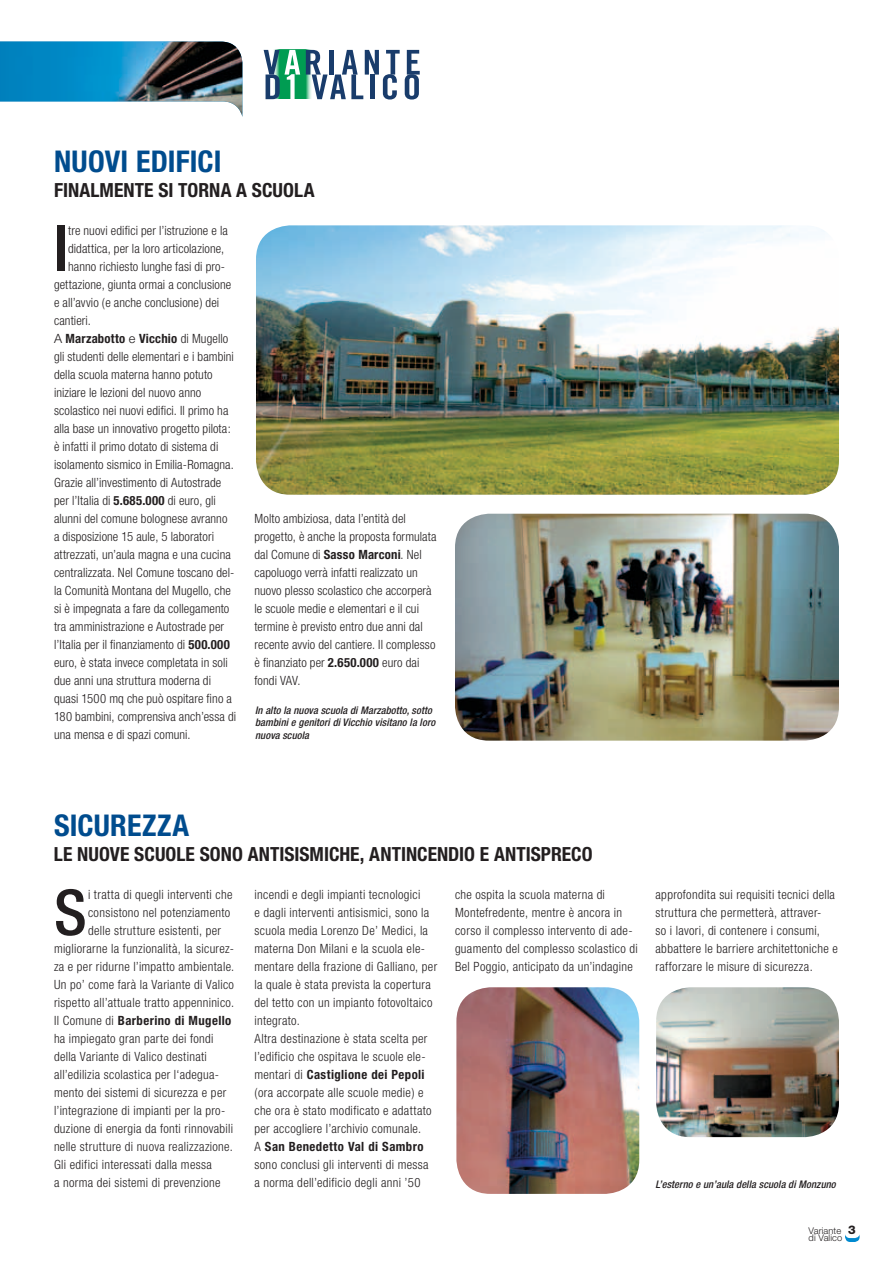
<style>
.page{position:relative;width:893px;height:1263px;background:#fff}
.page>*{position:absolute;margin:0;border:0;box-sizing:border-box;transform-origin:0 0}
.t1{font:500 condensed 63.15px "Helvetica Neue";color:#231f20}
.t2{font:700 condensed 30px "Helvetica Neue";letter-spacing:.015em;color:#004c8e}
.t3{font:700 condensed 19.5px "Helvetica Neue";letter-spacing:.005em;color:#231f20}
.t4{font:300 condensed 12.75px/18px "Helvetica Neue";letter-spacing:.02em;color:#231f20}
.t5{font:700 condensed 12.75px "Helvetica Neue";letter-spacing:.03em;color:#231f20}
.t6{font:italic 500 condensed 10.5px/12.6px "Helvetica Neue";letter-spacing:.01em;color:#231f20}
.t7{font:300 9.3px/7.5px "Helvetica Neue";letter-spacing:.01em;color:#231f20}
.s1{font-weight:300;font-stretch:normal}
.s2{font-weight:300}
.s3{font-weight:700}
.s4{font-weight:800;font-size:12px}
</style>
<div class="page">
<svg style="left:845px;top:1234px;width:15px;height:8px"></svg>
<img style="left:256px;top:225px;width:583px;height:270px">
<img style="left:456px;top:987px;width:183px;height:207px">
<img style="left:656px;top:987px;width:183px;height:150px">
<img style="left:455px;top:514px;width:384px;height:227px">
<img style="left:0;top:42px;width:242px;height:74px">
<div style="left:273px;top:50px;width:39px;height:49px;background:#009c52"></div>
<svg style="left:264px;top:50px;width:36px;height:49px"></svg>
<svg style="left:306px;top:50px;width:114px;height:50px"></svg>
<h2 class="t2" style="left:54px;top:143px;width:169px">NUOVI EDIFICI</h2>
<h3 class="t3" style="left:54px;top:178px;width:262px">FINALM ENTE SI TORNA A SCUOLA</h3>
<h1 class="t1" style="left:54px;top:211px;width:16px">I</h1>
<p class="t4" style="left:68px;top:221px;width:161px">tre nuovi edifici per l’istruzione e la</p>
<p class="t4" style="left:68px;top:239px;width:158px">didattica, per la loro articolazione,</p>
<p class="t4" style="left:68px;top:257px;width:158px">hanno richiesto lunghe fasi di pro-</p>
<p class="t4" style="left:54px;top:275px;width:179px">gettazione, giunta ormai a conclusione</p>
<p class="t4" style="left:54px;top:293px;width:167px">e all’avvio (e anche conclusione) dei</p>
<p class="t4" style="left:54px;top:311px;width:38px">cantieri.</p>
<p class="t5" style="left:54px;top:331px;width:176px"><span class="s1">A</span> MARZABOTTO <span class="s1">e</span> VICCHIO <span class="s2">di Mugello</span></p>
<p class="t4" style="left:54px;top:347px;width:181px">gli studenti delle elementari e i bambini</p>
<p class="t4" style="left:54px;top:365px;width:160px">della scuola materna hanno potuto</p>
<p class="t4" style="left:54px;top:383px;width:149px">iniziare le lezioni del nuovo anno</p>
<p class="t4" style="left:54px;top:401px;width:176px">scolastico nei nuovi edifici. Il primo ha</p>
<p class="t4" style="left:54px;top:419px;width:178px">alla base un innovativo progetto pilota:</p>
<p class="t4" style="left:54px;top:437px;width:166px">è infatti il primo dotato di sistema di</p>
<p class="t4" style="left:54px;top:455px;width:181px">isolamento sismico in Emilia-Romagna.</p>
<p class="t4" style="left:54px;top:473px;width:169px">Grazie all’investimento di Autostrade</p>
<p class="t4" style="left:54px;top:491px;width:163px">per l’Italia di <span class="s3">5.685.000</span> di euro, gli</p>
<p class="t4" style="left:54px;top:509px;width:175px">alunni del comune bolognese avranno</p>
<p class="t4" style="left:54px;top:527px;width:162px">a disposizione 15 aule, 5 laboratori</p>
<p class="t4" style="left:54px;top:545px;width:178px">attrezzati, un’aula magna e una cucina</p>
<p class="t4" style="left:54px;top:563px;width:182px">centralizzata. Nel Comune toscano del-</p>
<p class="t4" style="left:54px;top:581px;width:179px">la Comunità Montana del Mugello, che</p>
<p class="t4" style="left:54px;top:599px;width:177px">si è impegnata a fare da collegamento</p>
<p class="t4" style="left:54px;top:617px;width:172px">tra amministrazione e Autostrade per</p>
<p class="t4" style="left:54px;top:635px;width:177px">l’Italia per il finanziamento di <span class="s3">500.000</span></p>
<p class="t4" style="left:54px;top:653px;width:175px">euro, è stata invece completata in soli</p>
<p class="t4" style="left:54px;top:671px;width:159px">due anni una struttura moderna di</p>
<p class="t4" style="left:54px;top:689px;width:179px">quasi 1500 mq che può ospitare fino a</p>
<p class="t4" style="left:54px;top:707px;width:184px">180 bambini, comprensiva anch’essa di</p>
<p class="t4" style="left:54px;top:725px;width:138px">una mensa e di spazi comuni.</p>
<p class="t4" style="left:254px;top:509px;width:183px">Molto ambiziosa, data l’entità del progetto, è anche la proposta formulata dal Comune di <span class="s3">SASSO MARCONI</span>. Nel capoluogo verrà infatti realizzato un nuovo plesso scolastico che accorperà le scuole medie e elementari e il cui termine è previsto entro due anni dal recente avvio del cantiere. Il complesso è finanziato per <span class="s3">2.650.000</span> euro dai fondi VAV.</p>
<p class="t6" style="left:255px;top:703px;width:182px">In alto la nuova scuola di Marzabotto, sotto bambini e genitori di Vicchio visitano la loro nuova scuola</p>
<h2 class="t2" style="left:54px;top:807px;width:137px">SICUREZZA</h2>
<h3 class="t3" style="left:54px;top:843px;width:529px">LE NUOVE SCUOLE SONO ANTISISM ICHE, ANTINCENDIO E ANTISPRECO</h3>
<h1 class="t1" style="left:54px;top:875px;width:34px">S</h1>
<p class="t4" style="left:88px;top:885px;width:146px">i tratta di quegli interventi che</p>
<p class="t4" style="left:88px;top:903px;width:144px">consistono nel potenziamento</p>
<p class="t4" style="left:88px;top:921px;width:135px">delle strutture esistenti, per</p>
<p class="t4" style="left:54px;top:939px;width:181px">migliorarne la funzionalità, la sicurez-</p>
<p class="t4" style="left:54px;top:957px;width:182px">za e per ridurne l’impatto ambientale.</p>
<p class="t4" style="left:54px;top:975px;width:182px">Un po’ come farà la Variante di Valico</p>
<p class="t4" style="left:54px;top:993px;width:182px">rispetto all’attuale tratto appenninico.</p>
<p class="t5" style="left:54px;top:1013px;width:179px"><span class="s2">Il Comune di</span> BARBERINO DI MUGELLO</p>
<p class="t4" style="left:54px;top:1029px;width:161px">ha impiegato gran parte dei fondi</p>
<p class="t4" style="left:54px;top:1047px;width:154px">della Variante di Valico destinati</p>
<p class="t4" style="left:54px;top:1065px;width:167px">all’edilizia scolastica per l‘adegua-</p>
<p class="t4" style="left:54px;top:1083px;width:174px">mento dei sistemi di sicurezza e per</p>
<p class="t4" style="left:54px;top:1101px;width:173px">l’integrazione di impianti per la pro-</p>
<p class="t4" style="left:54px;top:1119px;width:181px">duzione di energia da fonti rinnovabili</p>
<p class="t4" style="left:54px;top:1137px;width:180px">nelle strutture di nuova realizzazione.</p>
<p class="t4" style="left:54px;top:1155px;width:159px">Gli edifici interessati dalla messa</p>
<p class="t4" style="left:54px;top:1173px;width:168px">a norma dei sistemi di prevenzione</p>
<p class="t4" style="left:254px;top:885px;width:184px">incendi e degli impianti tecnologici<br>e dagli interventi antisismici, sono la scuola media Lorenzo De’ Medici, la materna Don Milani e la scuola ele&shy;mentare della frazione di Galliano, per la quale è stata prevista la copertura del tetto con un impianto fotovoltaico integrato.<br>Altra destinazione è stata scelta per l’edificio che ospitava le scuole ele&shy;mentari di <span class="s3">CASTIGLIONE DEI PEPOLI </span>(ora accorpate alle scuole medie) e che ora è stato modificato e adattato per accogliere l’archivio comunale.<br>A <span class="s3">SAN BENEDETTO VAL DI SAMBRO </span>sono conclusi gli interventi di messa a norma dell’edificio degli anni ’50</p>
<p class="t4" style="left:455px;top:885px;width:184px">che ospita la scuola materna di Montefredente, mentre è ancora in corso il complesso intervento di ade&shy;guamento del complesso scolastico di Bel Poggio, anticipato da un’indagine</p>
<p class="t4" style="left:655px;top:885px;width:184px">approfondita sui requisiti tecnici della struttura che permetterà, attraver-<br>so i lavori, di contenere i consumi, abbattere le barriere architettoniche e rafforzare le misure di sicurezza.</p>
<p class="t6" style="left:655px;top:1178px;width:182px">L’esterno e un’aula della scuola di Monzuno</p>
<p class="t7" style="left:809px;top:1226px;width:49px">Variante <span class="s4">3 </span>di Valico</p>
</div>
